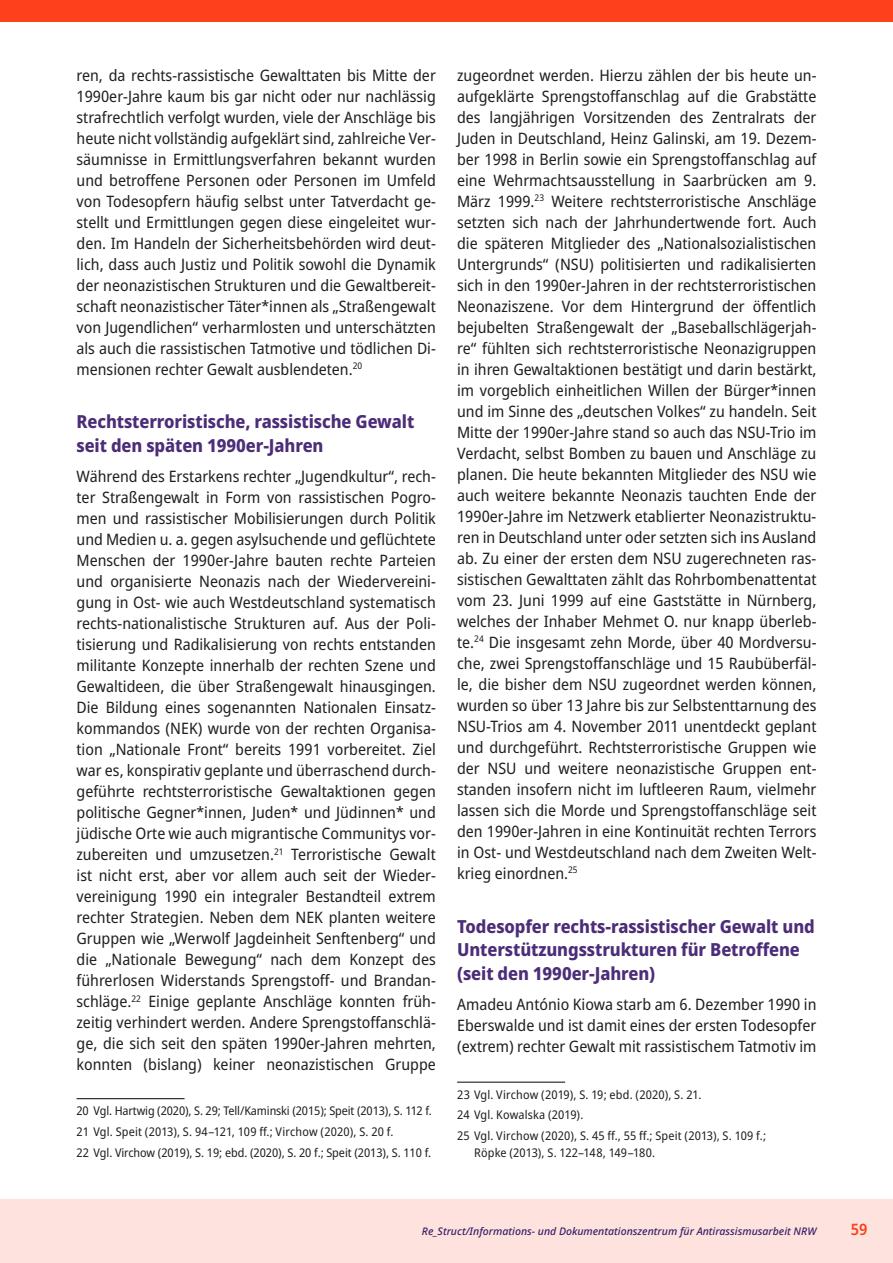
<style>
.page{position:relative;width:893px;height:1263px;background:#fff}
.page>*{position:absolute;margin:0;border:0;box-sizing:border-box;transform-origin:0 0}
.t1{font:800 semi-condensed 18px/24px "Noto Sans";letter-spacing:-.005em;color:#4c2d78}
.t2{font:semi-condensed 15.75px/21px "Noto Sans";color:#231f20;text-align:justify}
.t3{font:600 semi-condensed 15.75px "Noto Sans";color:#fb401d}
.t4{font:semi-condensed 12px/20.7px "Noto Sans";letter-spacing:-.005em;color:#231f20}
.t5{font:italic 500 10.5px "Noto Sans";color:#391f6a}
</style>
<div class="page">
<div style="left:0;top:1199px;width:893px;height:64px;background:#fee2dd"></div>
<div style="left:0;top:0;width:893px;height:21px;background:#fe401c"></div>
<hr style="left:77px;top:1098px;width:108px;height:1px;background:#231f20">
<hr style="left:457px;top:1081px;width:108px;height:2px;background:#231f20">
<p class="t2" style="left:77px;top:65px;width:361px">ren, da rechts-rassistische Gewalttaten bis Mitte der 1990er-Jahre kaum bis gar nicht oder nur nachlässig strafrechtlich verfolgt wurden, viele der Anschläge bis heute nicht vollständig aufgeklärt sind, zahlreiche Ver&shy;säumnisse in Ermittlungsverfahren bekannt wurden und betroffene Personen oder Personen im Umfeld von Todesopfern häufig selbst unter Tatverdacht ge&shy;stellt und Ermittlungen gegen diese eingeleitet wur&shy;den. Im Handeln der Sicherheitsbehörden wird deut&shy;lich, dass auch Justiz und Politik sowohl die Dynamik der neonazistischen Strukturen und die Gewaltbereit&shy;schaft neonazistischer Täter*innen als „Straßengewalt von Jugendlichen“ verharmlosten und unterschätzten als auch die rassistischen Tatmotive und tödlichen Di&shy;mensionen rechter Gewalt ausblendeten.<sup>20</sup></p>
<p class="t1" style="left:77px;top:410px;width:339px">Rechtsterroristische, rassistische Gewalt seit den späten 1990er-Jahren</p>
<p class="t2" style="left:77px;top:466px;width:361px">Während des Erstarkens rechter „Jugendkultur“, rech&shy;ter Straßengewalt in Form von rassistischen Pogro&shy;men und rassistischer Mobilisierungen durch Politik und Medien u. a. gegen asylsuchende und geflüchtete Menschen der 1990er-Jahre bauten rechte Parteien und organisierte Neonazis nach der Wiedervereini&shy;gung in Ost- wie auch Westdeutschland systematisch rechts-nationalistische Strukturen auf. Aus der Poli&shy;tisierung und Radikalisierung von rechts entstanden militante Konzepte innerhalb der rechten Szene und Gewaltideen, die über Straßengewalt hinausgingen.<br>Die Bildung eines sogenannten Nationalen Einsatz&shy;kommandos (NEK) wurde von der rechten Organisa&shy;tion „Nationale Front“ bereits 1991 vorbereitet. Ziel war es, konspirativ geplante und überraschend durch&shy;geführte rechtsterroristische Gewaltaktionen gegen politische Gegner*innen, Juden* und Jüdinnen* und jüdische Orte wie auch migrantische Communitys vor&shy;zubereiten und umzusetzen.<sup>21</sup> Terroristische Gewalt ist nicht erst, aber vor allem auch seit der Wieder&shy;vereinigung 1990 ein integraler Bestandteil extrem rechter Strategien. Neben dem NEK planten weitere Gruppen wie „Werwolf Jagdeinheit Senftenberg“ und die „Nationale Bewegung“ nach dem Konzept des führerlosen Widerstands Sprengstoff- und Brandan&shy;schläge.<sup>22</sup> Einige geplante Anschläge konnten früh&shy;zeitig verhindert werden. Andere Sprengstoffanschlä&shy;ge, die sich seit den späten 1990er-Jahren mehrten, konnten (bislang) keiner neonazistischen Gruppe</p>
<p class="t4" style="left:77px;top:1101px;width:357px">20 Vgl. Hartwig (2020), S. 29; Tell/Kaminski (2015); Speit (2013), S. 112 f.<br>21 Vgl. Speit (2013), S. 94–121, 109 ff.; Virchow (2020), S. 20 f.<br>22 Vgl. Virchow (2019), S. 19; ebd. (2020), S. 20 f.; Speit (2013), S. 110 f.</p>
<p class="t2" style="left:457px;top:65px;width:361px">zugeordnet werden. Hierzu zählen der bis heute un&shy;aufgeklärte Sprengstoffanschlag auf die Grabstätte des langjährigen Vorsitzenden des Zentralrats der Juden in Deutschland, Heinz Galinski, am 19. Dezem&shy;ber 1998 in Berlin sowie ein Sprengstoffanschlag auf eine Wehrmachtsausstellung in Saarbrücken am 9.<br>März 1999.<sup>23</sup> Weitere rechtsterroristische Anschläge setzten sich nach der Jahrhundertwende fort. Auch die späteren Mitglieder des „Nationalsozialistischen Untergrunds“ (NSU) politisierten und radikalisierten sich in den 1990er-Jahren in der rechtsterroristischen Neonaziszene. Vor dem Hintergrund der öffentlich bejubelten Straßengewalt der „Baseballschlägerjah&shy;re“ fühlten sich rechtsterroristische Neonazigruppen in ihren Gewaltaktionen bestätigt und darin bestärkt, im vorgeblich einheitlichen Willen der Bürger*innen und im Sinne des „deutschen Volkes“ zu handeln. Seit Mitte der 1990er-Jahre stand so auch das NSU-Trio im Verdacht, selbst Bomben zu bauen und Anschläge zu planen. Die heute bekannten Mitglieder des NSU wie auch weitere bekannte Neonazis tauchten Ende der 1990er-Jahre im Netzwerk etablierter Neonazistruktu&shy;ren in Deutschland unter oder setzten sich ins Ausland ab. Zu einer der ersten dem NSU zugerechneten ras&shy;sistischen Gewalttaten zählt das Rohrbombenattentat vom 23. Juni 1999 auf eine Gaststätte in Nürnberg, welches der Inhaber Mehmet O. nur knapp überleb&shy;te.<sup>24</sup> Die insgesamt zehn Morde, über 40 Mordversu&shy;che, zwei Sprengstoffanschläge und 15 Raubüberfäl&shy;le, die bisher dem NSU zugeordnet werden können, wurden so über 13 Jahre bis zur Selbstenttarnung des NSU-Trios am 4. November 2011 unentdeckt geplant und durchgeführt. Rechtsterroristische Gruppen wie der NSU und weitere neonazistische Gruppen ent&shy;standen insofern nicht im luftleeren Raum, vielmehr lassen sich die Morde und Sprengstoffanschläge seit den 1990er-Jahren in eine Kontinuität rechten Terrors in Ost- und Westdeutschland nach dem Zweiten Welt&shy;krieg einordnen.<sup>25</sup></p>
<p class="t1" style="left:457px;top:914px;width:359px">Todesopfer rechts-rassistischer Gewalt und<br>Unterstützungsstrukturen für Betroffene (seit den 1990er-Jahren)</p>
<p class="t2" style="left:457px;top:994px;width:361px">Amadeu António Kiowa starb am 6. Dezember 1990 in Eberswalde und ist damit eines der ersten Todesopfer (extrem) rechter Gewalt mit rassistischem Tatmotiv im</p>
<p class="t4" style="left:457px;top:1084px;width:310px">23 Vgl. Virchow (2019), S. 19; ebd. (2020), S. 21.<br>24 Vgl. Kowalska (2019).<br>25 Vgl. Virchow (2020), S. 45 ff., 55 ff.; Speit (2013), S. 109 f.;</p>
<p class="t4" style="left:474px;top:1142px;width:183px">Röpke (2013), S. 122–148, 149–180.</p>
<p class="t5" style="left:422px;top:1224px;width:396px">Re_Struct/Informations- und Dokumentationszentrum für Antirassismusarbeit NRW</p>
<p class="t3" style="left:851px;top:1218px;width:18px">59</p>
</div>
